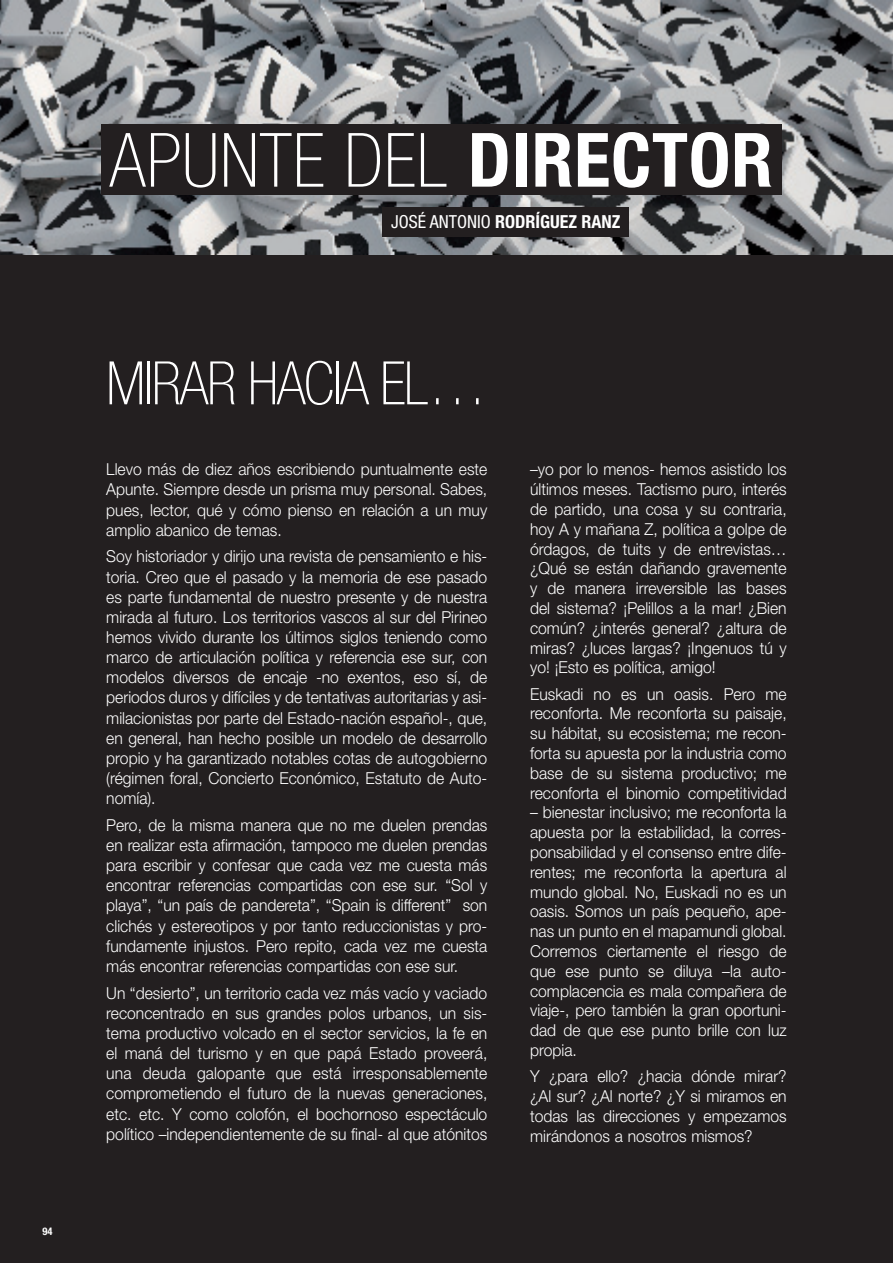
<style>
.page{position:relative;width:893px;height:1263px;background:#fff}
.page>*{position:absolute;margin:0;border:0;box-sizing:border-box;transform-origin:0 0}
.NOME{font:100 condensed 75px "Helvetica Neue LT Std";letter-spacing:.01em;color:#fff}
.NOME-2{font:100 condensed 60px "Helvetica Neue LT Std";letter-spacing:-.03em;color:#fff}
.NOME-3{font:700 condensed 18px "Helvetica Neue LT Std";color:#fff}
.TEXTO_COMUN{font:300 16.5px/19.8px "Helvetica Neue LT Std";color:#fff;text-align:justify;scale:.95 1}
.ARRIBA{font:700 condensed 10.5px "Helvetica Neue LT Std";color:#fff}
.s1{font-weight:700}
.s2{font-weight:400}
</style>
<div class="page">
<img style="left:0;top:0;width:893px;height:255px">
<div style="left:0;top:255px;width:893px;height:1008px;background:#231f20"></div>
<div style="left:101px;top:125px;width:680px;height:70px;background:#231f20"></div>
<div style="left:383px;top:207px;width:246px;height:30px;background:#231f20"></div>
<p class="ARRIBA" style="left:43px;top:1225px;width:11px">94</p>
<p class="NOME" style="left:110px;top:118px;width:665px">APUNTE DEL <span class="s1">DIRECTOR</span></p>
<p class="NOME-3" style="left:391px;top:211px;width:231px"><span class="s2">JOSÉ ANTONIO</span> RODRÍGUEZ RANZ</p>
<p class="NOME-2" style="left:106px;top:349px;width:382px">MIRAR HACIA EL…</p>
<p class="TEXTO_COMUN" style="left:106px;top:459px;width:403px">Llevo más de diez años escribiendo puntualmente este Apunte. Siempre desde un prisma muy personal. Sabes, pues, lector, qué y cómo pienso en relación a un muy amplio abanico de temas.</p>
<p class="TEXTO_COMUN" style="left:106px;top:546px;width:403px">Soy historiador y dirijo una revista de pensamiento e his&shy;toria. Creo que el pasado y la memoria de ese pasado es parte fundamental de nuestro presente y de nuestra mirada al futuro. Los territorios vascos al sur del Pirineo hemos vivido durante los últimos siglos teniendo como marco de articulación política y referencia ese sur, con modelos diversos de encaje -no exentos, eso sí, de periodos duros y difíciles y de tentativas autoritarias y asi&shy;milacionistas por parte del Estado-nación español-, que, en general, han hecho posible un modelo de desarrollo propio y ha garantizado notables cotas de autogobierno (régimen foral, Concierto Económico, Estatuto de Auto&shy;nomía).</p>
<p class="TEXTO_COMUN" style="left:106px;top:814px;width:403px">Pero, de la misma manera que no me duelen prendas en realizar esta afirmación, tampoco me duelen prendas para escribir y confesar que cada vez me cuesta más encontrar referencias compartidas con ese sur. “Sol y playa”, “un país de pandereta”, “Spain is different” son clichés y estereotipos y por tanto reduccionistas y pro&shy;fundamente injustos. Pero repito, cada vez me cuesta más encontrar referencias compartidas con ese sur.</p>
<p class="TEXTO_COMUN" style="left:106px;top:982px;width:403px">Un “desierto”, un territorio cada vez más vacío y vaciado reconcentrado en sus grandes polos urbanos, un sis&shy;tema productivo volcado en el sector servicios, la fe en el maná del turismo y en que papá Estado proveerá, una deuda galopante que está irresponsablemente comprometiendo el futuro de la nuevas generaciones, etc. etc. Y como colofón, el bochornoso espectáculo político –independientemente de su final- al que atónitos</p>
<p class="TEXTO_COMUN" style="left:530px;top:459px;width:272px">–yo por lo menos- hemos asistido los últimos meses. Tactismo puro, interés de partido, una cosa y su contraria, hoy A y mañana Z, política a golpe de órdagos, de tuits y de entrevistas… ¿Qué se están dañando gravemente y de manera irreversible las bases del sistema? ¡Pelillos a la mar! ¿Bien común? ¿interés general? ¿altura de miras? ¿luces largas? ¡Ingenuos tú y yo! ¡Esto es política, amigo!</p>
<p class="TEXTO_COMUN" style="left:530px;top:683px;width:272px">Euskadi no es un oasis. Pero me reconforta. Me reconforta su paisaje, su hábitat, su ecosistema; me recon&shy;forta su apuesta por la industria como base de su sistema productivo; me reconforta el binomio competitividad</p>
<p class="TEXTO_COMUN" style="left:530px;top:802px;width:272px">– bienestar inclusivo; me reconforta la apuesta por la estabilidad, la corres&shy;ponsabilidad y el consenso entre dife&shy;rentes; me reconforta la apertura al mundo global. No, Euskadi no es un oasis. Somos un país pequeño, ape&shy;nas un punto en el mapamundi global.<br>Corremos ciertamente el riesgo de que ese punto se diluya –la auto&shy;complacencia es mala compañera de viaje-, pero también la gran oportuni&shy;dad de que ese punto brille con luz propia.</p>
<p class="TEXTO_COMUN" style="left:530px;top:1066px;width:272px">Y ¿para ello? ¿hacia dónde mirar? ¿Al sur? ¿Al norte? ¿Y si miramos en todas las direcciones y empezamos mirándonos a nosotros mismos?</p>
</div>
